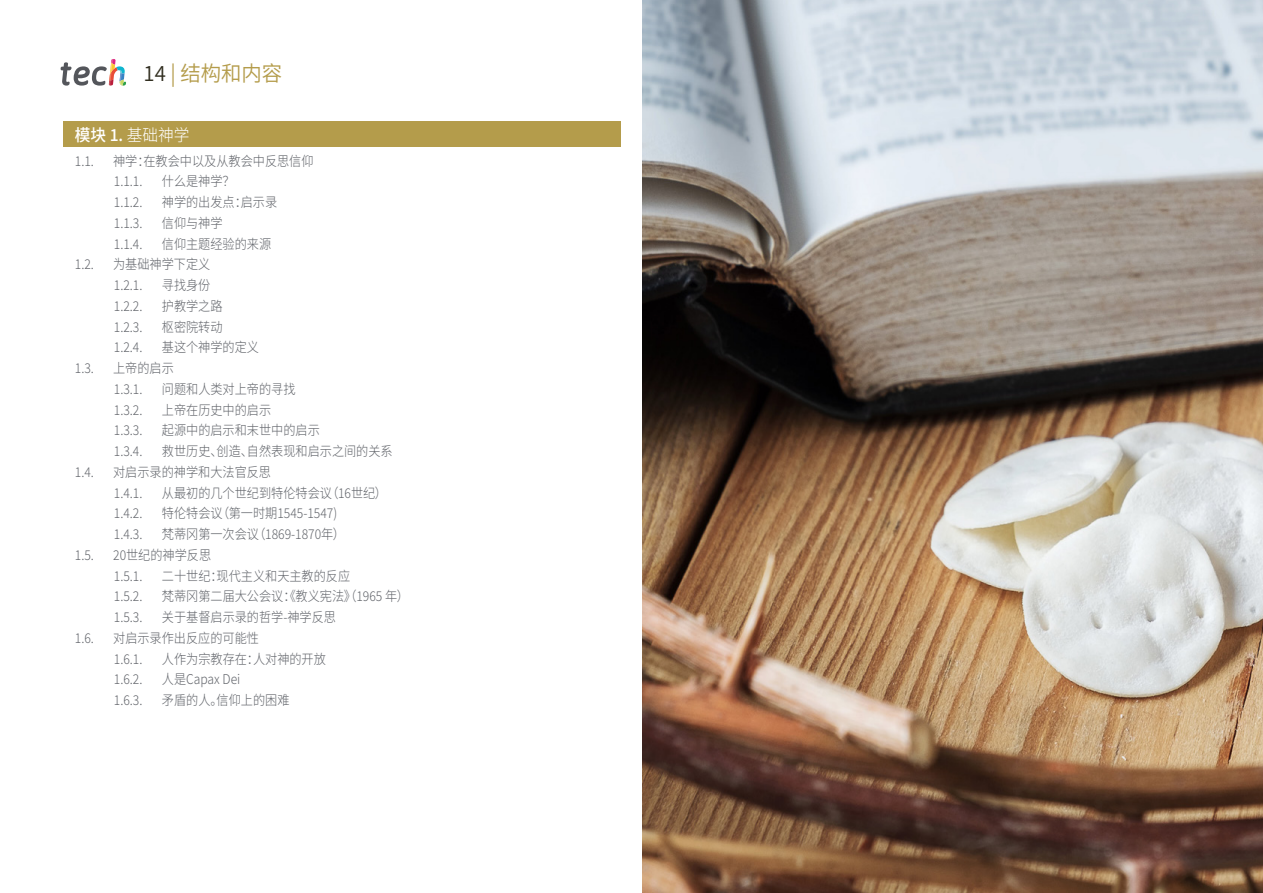
<style>
.page{position:relative;width:1263px;height:893px;background:#fff}
.page>*{position:absolute;margin:0;border:0;box-sizing:border-box;transform-origin:0 0}
.t1{font:21px "Source Han Sans CN";color:#b49c4b}
.t2{font:500 16.5px "Source Han Sans CN";color:#fff;scale:.95 1}
.t3{font:300 13.5px/20.7px "Source Han Sans CN";color:#61646a;scale:.9 1}
.s1{color:#312e20}
.s2{font-weight:300}
</style>
<div class="page">
<div style="left:64px;top:121px;width:557px;height:26px;background:#b49c4b"></div>
<img style="left:642px;top:0;width:621px;height:893px">
<svg style="left:61px;top:59px;width:65px;height:27px"></svg>
<h1 class="t1" style="left:144px;top:61px;width:140px"><span class="s1">14</span> | 结构和内容</h1>
<p class="t2" style="left:75px;top:125px;width:122px">模块 1. <span class="s2">基础神学</span></p>
<p class="t3" style="left:75px;top:151px;width:23px">1.1.</p>
<p class="t3" style="left:113px;top:151px;width:224px">神学：在教会中以及从教会中反思信仰<br>1.1.1.</p>
<p class="t3" style="left:162px;top:171px;width:82px">什么是神学？</p>
<p class="t3" style="left:114px;top:192px;width:33px">1.1.2.</p>
<p class="t3" style="left:162px;top:192px;width:130px">神学的出发点：启示录</p>
<p class="t3" style="left:114px;top:213px;width:33px">1.1.3.</p>
<p class="t3" style="left:162px;top:213px;width:69px">信仰与神学</p>
<p class="t3" style="left:114px;top:234px;width:33px">1.1.4.</p>
<p class="t3" style="left:162px;top:234px;width:123px">信仰主题经验的来源</p>
<p class="t3" style="left:75px;top:254px;width:23px">1.2.</p>
<p class="t3" style="left:113px;top:254px;width:110px">为基础神学下定义<br>1.2.1.</p>
<p class="t3" style="left:162px;top:275px;width:56px">寻找身份</p>
<p class="t3" style="left:114px;top:296px;width:33px">1.2.2.</p>
<p class="t3" style="left:162px;top:296px;width:69px">护教学之路</p>
<p class="t3" style="left:114px;top:317px;width:33px">1.2.3.</p>
<p class="t3" style="left:162px;top:317px;width:69px">枢密院转动</p>
<p class="t3" style="left:114px;top:337px;width:33px">1.2.4.</p>
<p class="t3" style="left:162px;top:337px;width:110px">基这个神学的定义</p>
<p class="t3" style="left:75px;top:358px;width:23px">1.3.</p>
<p class="t3" style="left:113px;top:358px;width:69px">上帝的启示<br>1.3.1.</p>
<p class="t3" style="left:162px;top:379px;width:150px">问题和人类对上帝的寻找</p>
<p class="t3" style="left:114px;top:400px;width:33px">1.3.2.</p>
<p class="t3" style="left:162px;top:400px;width:123px">上帝在历史中的启示</p>
<p class="t3" style="left:114px;top:420px;width:33px">1.3.3.</p>
<p class="t3" style="left:162px;top:420px;width:177px">起源中的启示和末世中的启示</p>
<p class="t3" style="left:114px;top:441px;width:33px">1.3.4.</p>
<p class="t3" style="left:162px;top:441px;width:258px">救世历史、创造、自然表现和启示之间的关系</p>
<p class="t3" style="left:75px;top:462px;width:23px">1.4.</p>
<p class="t3" style="left:113px;top:462px;width:177px">对启示录的神学和大法官反思<br>1.4.1.</p>
<p class="t3" style="left:162px;top:483px;width:252px">从最初的几个世纪到特伦特会议（16世纪）</p>
<p class="t3" style="left:114px;top:503px;width:33px">1.4.2.</p>
<p class="t3" style="left:162px;top:503px;width:196px">特伦特会议（第一时期1545-1547)</p>
<p class="t3" style="left:114px;top:524px;width:33px">1.4.3.</p>
<p class="t3" style="left:162px;top:524px;width:205px">梵蒂冈第一次会议（1869-1870年）</p>
<p class="t3" style="left:75px;top:545px;width:23px">1.5.</p>
<p class="t3" style="left:113px;top:545px;width:110px">20世纪的神学反思<br>1.5.1.</p>
<p class="t3" style="left:162px;top:566px;width:211px">二十世纪：现代主义和天主教的反应</p>
<p class="t3" style="left:114px;top:586px;width:33px">1.5.2.</p>
<p class="t3" style="left:162px;top:586px;width:276px">梵蒂冈第二届大公会议：《教义宪法》（1965 年）</p>
<p class="t3" style="left:114px;top:607px;width:33px">1.5.3.</p>
<p class="t3" style="left:162px;top:607px;width:195px">关于基督启示录的哲学-神学反思</p>
<p class="t3" style="left:75px;top:628px;width:23px">1.6.</p>
<p class="t3" style="left:113px;top:628px;width:163px">对启示录作出反应的可能性<br>1.6.1.</p>
<p class="t3" style="left:162px;top:649px;width:184px">人作为宗教存在：人对神的开放</p>
<p class="t3" style="left:114px;top:669px;width:33px">1.6.2.</p>
<p class="t3" style="left:162px;top:669px;width:89px">人是Capax Dei</p>
<p class="t3" style="left:114px;top:690px;width:33px">1.6.3.</p>
<p class="t3" style="left:162px;top:690px;width:143px">矛盾的人。信仰上的困难</p>
</div>
